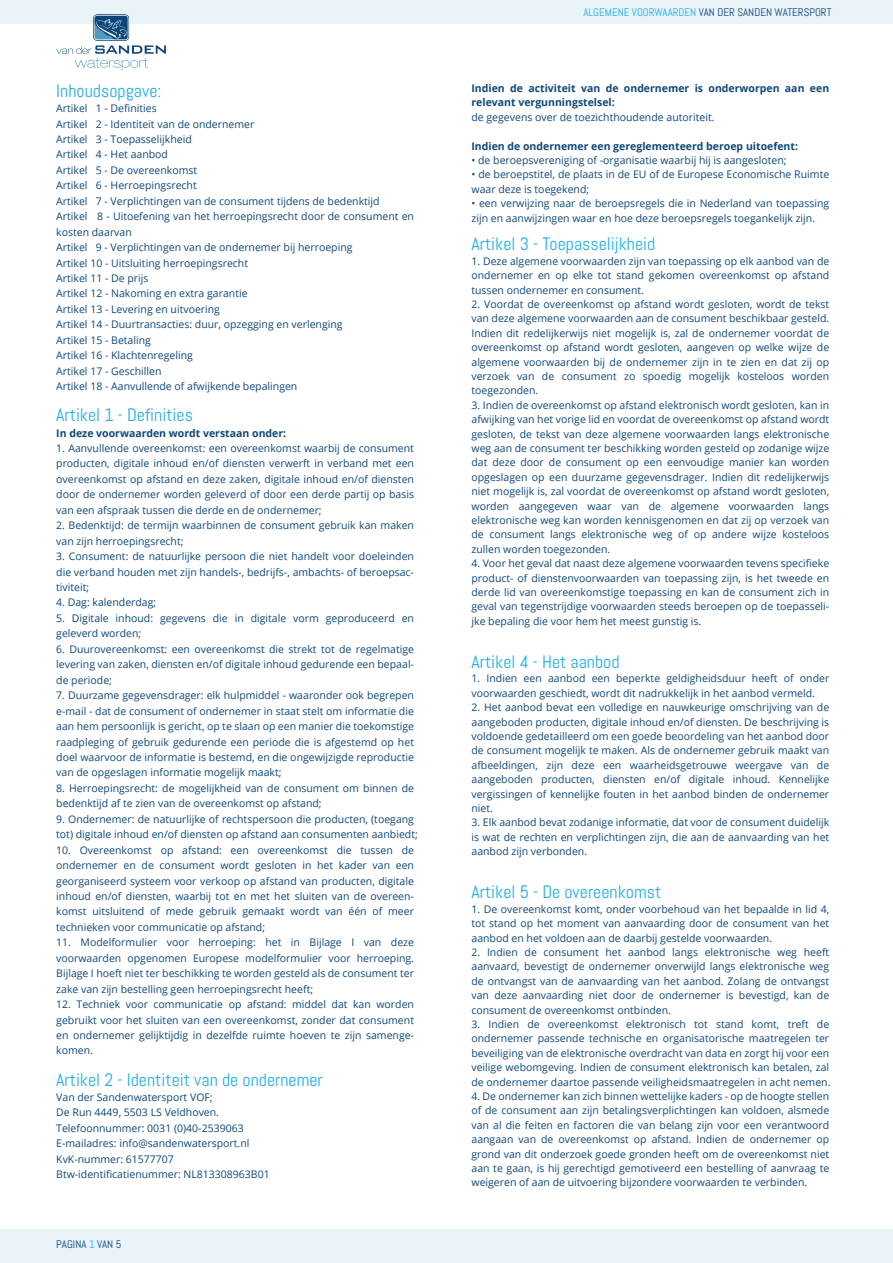
<style>
.page{position:relative;width:893px;height:1263px;background:#fff}
.page>*{position:absolute;margin:0;border:0;box-sizing:border-box;transform-origin:0 0}
.t1{font:18px "Abel";color:#1fade3}
.t2{font:10.95px "Abel";color:#0e467a}
.t3{font:10.5px/15.5px "Open Sans";color:#0f4879;text-align:justify}
.t4{font:700 10.5px/14.4px "Open Sans";color:#0f4879}
.s1{color:#1fade3}
</style>
<div class="page">
<div style="left:0;top:0;width:893px;height:23px;background:#e8f4f8"></div>
<div style="left:0;top:1229px;width:893px;height:34px;background:#e8f4f8"></div>
<svg style="left:56px;top:45px;width:110px;height:25px"></svg>
<img style="left:56px;top:15px;width:110px;height:26px">
<h1 class="t1" style="left:56px;top:79px;width:107px">Inhoudsopgave:</h1>
<p class="t3" style="left:56px;top:100px;width:359px;text-align:left">Artikel 1 - Definities<br>Artikel 2 - Identiteit van de ondernemer<br>Artikel 3 - Toepasselijkheid<br>Artikel 4 - Het aanbod<br>Artikel 5 - De overeenkomst<br>Artikel 6 - Herroepingsrecht<br>Artikel 7 - Verplichtingen van de consument tijdens de bedenktijd<br>Artikel 8 - Uitoefening van het herroepingsrecht door de consument en kosten daarvan<br>Artikel 9 - Verplichtingen van de ondernemer bij herroeping<br>Artikel 10 - Uitsluiting herroepingsrecht<br>Artikel 11 - De prijs<br>Artikel 12 - Nakoming en extra garantie<br>Artikel 13 - Levering en uitvoering<br>Artikel 14 - Duurtransacties: duur, opzegging en verlenging<br>Artikel 15 - Betaling<br>Artikel 16 - Klachtenregeling<br>Artikel 17 - Geschillen<br>Artikel 18 - Aanvullende of afwijkende bepalingen</p>
<h1 class="t1" style="left:56px;top:403px;width:138px">Artikel 1 - Definities</h1>
<p class="t4" style="left:56px;top:425px;width:231px">In deze voorwaarden wordt verstaan onder:</p>
<p class="t3" style="left:56px;top:440px;width:359px">1. Aanvullende overeenkomst: een overeenkomst waarbij de consument producten, digitale inhoud en/of diensten verwerft in verband met een overeenkomst op afstand en deze zaken, digitale inhoud en/of diensten door de ondernemer worden geleverd of door een derde partij op basis van een afspraak tussen die derde en de ondernemer;</p>
<p class="t3" style="left:56px;top:517px;width:359px">2. Bedenktijd: de termijn waarbinnen de consument gebruik kan maken van zijn herroepingsrecht;</p>
<p class="t3" style="left:56px;top:548px;width:359px">3. Consument: de natuurlijke persoon die niet handelt voor doeleinden die verband houden met zijn handels-, bedrijfs-, ambachts- of beroepsac&shy;tiviteit;</p>
<p class="t3" style="left:56px;top:595px;width:102px">4. Dag: kalenderdag;</p>
<p class="t3" style="left:56px;top:610px;width:359px">5. Digitale inhoud: gegevens die in digitale vorm geproduceerd en geleverd worden;</p>
<p class="t3" style="left:56px;top:641px;width:359px">6. Duurovereenkomst: een overeenkomst die strekt tot de regelmatige levering van zaken, diensten en/of digitale inhoud gedurende een bepaal&shy;de periode;</p>
<p class="t3" style="left:56px;top:687px;width:359px">7. Duurzame gegevensdrager: elk hulpmiddel - waaronder ook begrepen e-mail - dat de consument of ondernemer in staat stelt om informatie die aan hem persoonlijk is gericht, op te slaan op een manier die toekomstige raadpleging of gebruik gedurende een periode die is afgestemd op het doel waarvoor de informatie is bestemd, en die ongewijzigde reproductie van de opgeslagen informatie mogelijk maakt;</p>
<p class="t3" style="left:56px;top:780px;width:359px">8. Herroepingsrecht: de mogelijkheid van de consument om binnen de bedenktijd af te zien van de overeenkomst op afstand;</p>
<p class="t3" style="left:56px;top:811px;width:363px">9. Ondernemer: de natuurlijke of rechtspersoon die producten, (toegang tot) digitale inhoud en/of diensten op afstand aan consumenten aanbiedt;</p>
<p class="t3" style="left:56px;top:842px;width:359px">10. Overeenkomst op afstand: een overeenkomst die tussen de ondernemer en de consument wordt gesloten in het kader van een georganiseerd systeem voor verkoop op afstand van producten, digitale inhoud en/of diensten, waarbij tot en met het sluiten van de overeen&shy;komst uitsluitend of mede gebruik gemaakt wordt van één of meer technieken voor communicatie op afstand;</p>
<p class="t3" style="left:56px;top:934px;width:359px">11. Modelformulier voor herroeping: het in Bijlage I van deze voorwaarden opgenomen Europese modelformulier voor herroeping.<br>Bijlage I hoeft niet ter beschikking te worden gesteld als de consument ter zake van zijn bestelling geen herroepingsrecht heeft;</p>
<p class="t3" style="left:56px;top:996px;width:359px">12. Techniek voor communicatie op afstand: middel dat kan worden gebruikt voor het sluiten van een overeenkomst, zonder dat consument en ondernemer gelijktijdig in dezelfde ruimte hoeven te zijn samenge&shy;komen.</p>
<h1 class="t1" style="left:56px;top:1068px;width:268px">Artikel 2 - Identiteit van de ondernemer</h1>
<p class="t3" style="left:56px;top:1089px;width:215px;text-align:left">Van der Sandenwatersport VOF;<br>De Run 4449, 5503 LS Veldhoven.<br>Telefoonnummer: 0031 (0)40-2539063<br>E-mailadres: info@sandenwatersport.nl KvK-nummer: 61577707<br>Btw-identificatienummer: NL813308963B01</p>
<p class="t2" style="left:56px;top:1238px;width:67px">PAGINA <span class="s1">1</span> VAN 5</p>
<p class="t2" style="left:584px;top:6px;width:249px"><span class="s1">ALGEMENE VOORWAARDEN</span> VAN DER SANDEN WATERSPORT</p>
<p class="t4" style="left:471px;top:81px;width:359px">Indien de activiteit van de ondernemer is onderworpen aan een relevant vergunningstelsel:</p>
<p class="t3" style="left:471px;top:109px;width:245px">de gegevens over de toezichthoudende autoriteit.</p>
<p class="t4" style="left:471px;top:138px;width:328px">Indien de ondernemer een gereglementeerd beroep uitoefent:</p>
<p class="t3" style="left:471px;top:152px;width:317px">• de beroepsvereniging of -organisatie waarbij hij is aangesloten;</p>
<p class="t3" style="left:471px;top:167px;width:359px;line-height:14.4px">• de beroepstitel, de plaats in de EU of de Europese Economische Ruimte waar deze is toegekend;</p>
<p class="t3" style="left:471px;top:196px;width:359px;line-height:14.4px">• een verwijzing naar de beroepsregels die in Nederland van toepassing zijn en aanwijzingen waar en hoe deze beroepsregels toegankelijk zijn.</p>
<h1 class="t1" style="left:471px;top:233px;width:185px">Artikel 3 - Toepasselijkheid</h1>
<p class="t3" style="left:471px;top:254px;width:359px;line-height:14.4px">1. Deze algemene voorwaarden zijn van toepassing op elk aanbod van de ondernemer en op elke tot stand gekomen overeenkomst op afstand tussen ondernemer en consument.</p>
<p class="t3" style="left:471px;top:297px;width:359px;line-height:14.4px">2. Voordat de overeenkomst op afstand wordt gesloten, wordt de tekst van deze algemene voorwaarden aan de consument beschikbaar gesteld.<br>Indien dit redelijkerwijs niet mogelijk is, zal de ondernemer voordat de overeenkomst op afstand wordt gesloten, aangeven op welke wijze de algemene voorwaarden bij de ondernemer zijn in te zien en dat zij op verzoek van de consument zo spoedig mogelijk kosteloos worden toegezonden.</p>
<p class="t3" style="left:471px;top:397px;width:359px;line-height:14.4px">3. Indien de overeenkomst op afstand elektronisch wordt gesloten, kan in afwijking van het vorige lid en voordat de overeenkomst op afstand wordt gesloten, de tekst van deze algemene voorwaarden langs elektronische weg aan de consument ter beschikking worden gesteld op zodanige wijze dat deze door de consument op een eenvoudige manier kan worden opgeslagen op een duurzame gegevensdrager. Indien dit redelijkerwijs niet mogelijk is, zal voordat de overeenkomst op afstand wordt gesloten, worden aangegeven waar van de algemene voorwaarden langs elektronische weg kan worden kennisgenomen en dat zij op verzoek van de consument langs elektronische weg of op andere wijze kosteloos zullen worden toegezonden.</p>
<p class="t3" style="left:471px;top:556px;width:359px;line-height:14.4px">4. Voor het geval dat naast deze algemene voorwaarden tevens specifieke product- of dienstenvoorwaarden van toepassing zijn, is het tweede en derde lid van overeenkomstige toepassing en kan de consument zich in geval van tegenstrijdige voorwaarden steeds beroepen op de toepasseli&shy;jke bepaling die voor hem het meest gunstig is.</p>
<h1 class="t1" style="left:471px;top:650px;width:150px">Artikel 4 - Het aanbod</h1>
<p class="t3" style="left:471px;top:671px;width:359px;line-height:14.4px">1. Indien een aanbod een beperkte geldigheidsduur heeft of onder voorwaarden geschiedt, wordt dit nadrukkelijk in het aanbod vermeld.</p>
<p class="t3" style="left:471px;top:700px;width:359px;line-height:14.4px">2. Het aanbod bevat een volledige en nauwkeurige omschrijving van de aangeboden producten, digitale inhoud en/of diensten. De beschrijving is voldoende gedetailleerd om een goede beoordeling van het aanbod door de consument mogelijk te maken. Als de ondernemer gebruik maakt van afbeeldingen, zijn deze een waarheidsgetrouwe weergave van de aangeboden producten, diensten en/of digitale inhoud. Kennelijke vergissingen of kennelijke fouten in het aanbod binden de ondernemer niet.</p>
<p class="t3" style="left:471px;top:815px;width:359px;line-height:14.4px">3. Elk aanbod bevat zodanige informatie, dat voor de consument duidelijk is wat de rechten en verplichtingen zijn, die aan de aanvaarding van het aanbod zijn verbonden.</p>
<h1 class="t1" style="left:471px;top:881px;width:191px">Artikel 5 - De overeenkomst</h1>
<p class="t3" style="left:471px;top:902px;width:359px;line-height:14.4px">1. De overeenkomst komt, onder voorbehoud van het bepaalde in lid 4, tot stand op het moment van aanvaarding door de consument van het aanbod en het voldoen aan de daarbij gestelde voorwaarden.</p>
<p class="t3" style="left:471px;top:945px;width:359px;line-height:14.4px">2. Indien de consument het aanbod langs elektronische weg heeft aanvaard, bevestigt de ondernemer onverwijld langs elektronische weg de ontvangst van de aanvaarding van het aanbod. Zolang de ontvangst van deze aanvaarding niet door de ondernemer is bevestigd, kan de consument de overeenkomst ontbinden.</p>
<p class="t3" style="left:471px;top:1017px;width:361px;line-height:14.4px">3. Indien de overeenkomst elektronisch tot stand komt, treft de ondernemer passende technische en organisatorische maatregelen ter beveiliging van de elektronische overdracht van data en zorgt hij voor een veilige webomgeving. Indien de consument elektronisch kan betalen, zal de ondernemer daartoe passende veiligheidsmaatregelen in acht nemen.</p>
<p class="t3" style="left:471px;top:1089px;width:359px;line-height:14.4px">4. De ondernemer kan zich binnen wettelijke kaders - op de hoogte stellen of de consument aan zijn betalingsverplichtingen kan voldoen, alsmede van al die feiten en factoren die van belang zijn voor een verantwoord aangaan van de overeenkomst op afstand. Indien de ondernemer op grond van dit onderzoek goede gronden heeft om de overeenkomst niet aan te gaan, is hij gerechtigd gemotiveerd een bestelling of aanvraag te weigeren of aan de uitvoering bijzondere voorwaarden te verbinden.</p>
</div>
